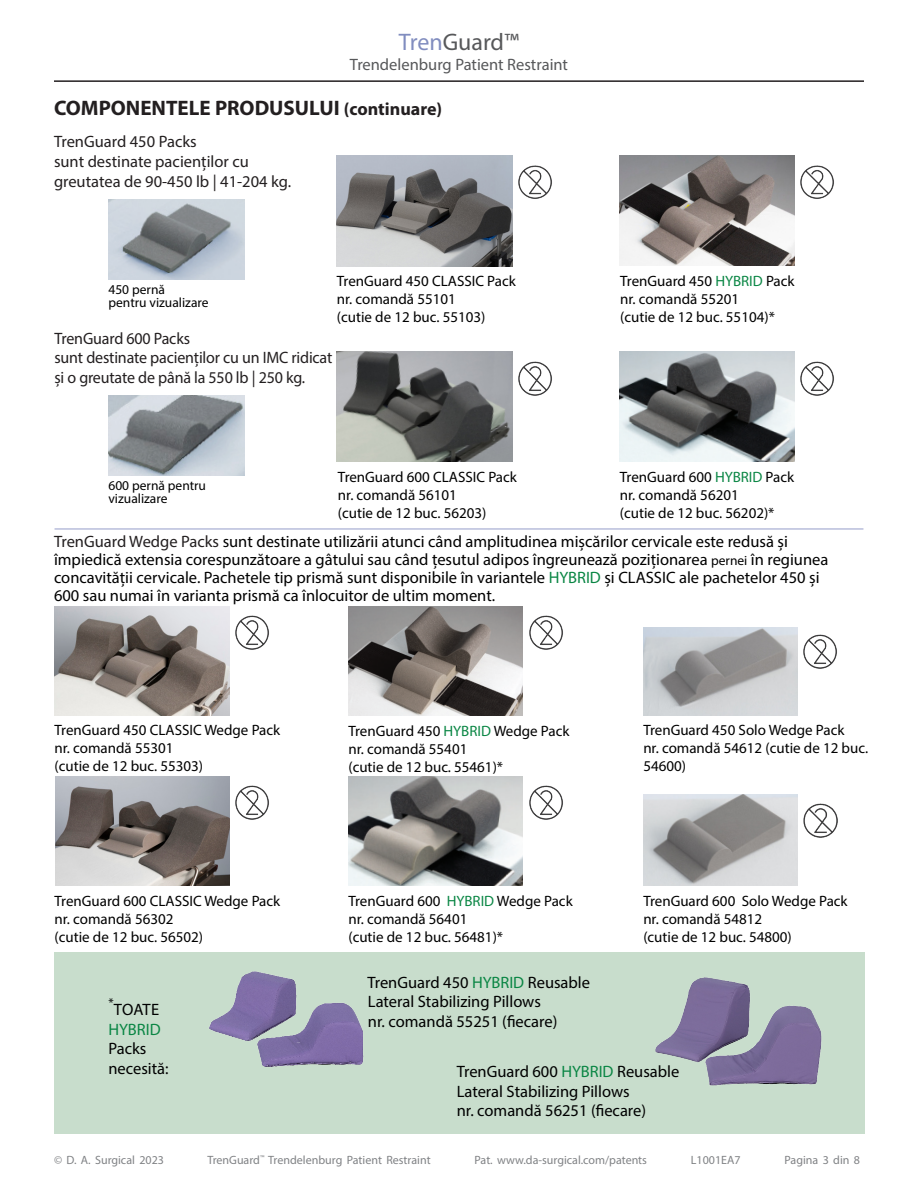
<style>
.page{position:relative;width:918px;height:1188px;background:#fff}
.page>*{position:absolute;margin:0;border:0;box-sizing:border-box;transform-origin:0 0}
.t1{font:24px "Myriad Pro";color:#57585a}
.t2{font:700 21px "Myriad Pro";color:#231f20}
.t3{font:16.5px/19.8px "Myriad Pro";color:#000}
.t4{font:16.5px/19.8px "Myriad Pro";letter-spacing:-.01em;color:#231f20}
.t5{font:16.5px "Myriad Pro";color:#57585a}
.t6{font:15px/18px "Myriad Pro";color:#000}
.t7{font:13.5px/13.5px "Myriad Pro";color:#000}
.t8{font:12.75px "Myriad Pro";color:#000}
.t9{font:12px "Myriad Pro";color:#808285}
.s1{color:#818dbf}
.s2{font-size:18px}
.s3{color:#0a8644}
.s4{color:#231f20}
.s5{font-size:13.5px}
</style>
<div class="page">
<hr style="left:54px;top:80px;width:810px;height:2px;background:#231f20">
<div style="left:54px;top:952px;width:810px;height:182px;background:#c8ddcc"></div>
<img style="left:337px;top:352px;width:175px;height:110px">
<img style="left:337px;top:156px;width:175px;height:111px">
<img style="left:620px;top:156px;width:174px;height:110px">
<img style="left:348px;top:606px;width:175px;height:109px">
<img style="left:620px;top:352px;width:174px;height:110px">
<img style="left:348px;top:776px;width:175px;height:109px">
<img style="left:55px;top:606px;width:174px;height:109px">
<img style="left:55px;top:776px;width:175px;height:109px">
<img style="left:643px;top:627px;width:155px;height:89px">
<img style="left:643px;top:794px;width:154px;height:91px">
<img style="left:108px;top:199px;width:137px;height:80px">
<img style="left:108px;top:396px;width:137px;height:80px">
<hr style="left:55px;top:528px;width:808px;height:2px;background:#b8bddb">
<img style="left:655px;top:977px;width:167px;height:109px">
<img style="left:257px;top:1003px;width:107px;height:64px">
<img style="left:209px;top:971px;width:91px;height:71px">
<img style="left:518px;top:165px;width:34px;height:34px">
<img style="left:800px;top:165px;width:34px;height:34px">
<img style="left:518px;top:361px;width:34px;height:35px">
<img style="left:800px;top:361px;width:34px;height:35px">
<img style="left:235px;top:615px;width:34px;height:35px">
<img style="left:529px;top:615px;width:34px;height:35px">
<img style="left:235px;top:785px;width:34px;height:35px">
<img style="left:529px;top:785px;width:34px;height:35px">
<img style="left:803px;top:634px;width:34px;height:35px">
<img style="left:803px;top:803px;width:35px;height:35px">
<h1 class="t1" style="left:399px;top:28px;width:122px"><span class="s1">Tren</span>Guard™</h1>
<p class="t5" style="left:350px;top:54px;width:220px">Trendelenburg Patient Restraint</p>
<p class="t2" style="left:54px;top:94px;width:390px">COMPONENTELE PRODUSULUI <span class="s2">(continuare)</span></p>
<p class="t4" style="left:54px;top:131px;width:144px">TrenGuard 450 Packs</p>
<p class="t4" style="left:54px;top:151px;width:239px">sunt destinate pacienților cu greutatea de 90-450 lb | 41-204 kg.</p>
<p class="t7" style="left:108px;top:282px;width:58px">450 pernă</p>
<p class="t7" style="left:108px;top:296px;width:102px">pentru vizualizare</p>
<p class="t6" style="left:337px;top:271px;width:181px">TrenGuard 450 CLASSIC Pack</p>
<p class="t6" style="left:337px;top:289px;width:150px">nr. comandă 55101 (cutie de 12 buc. 55103)</p>
<p class="t4" style="left:54px;top:328px;width:137px">TrenGuard 600 Packs</p>
<p class="t4" style="left:54px;top:348px;width:279px">sunt destinate pacienților cu un IMC ridicat și o greutate de până la 550 lb | 250 kg.</p>
<p class="t6" style="left:620px;top:271px;width:176px">TrenGuard 450 <span class="s3">HYBRID</span> Pack</p>
<p class="t6" style="left:620px;top:289px;width:156px">nr. comandă 55201 (cutie de 12 buc. 55104)*</p>
<p class="t6" style="left:620px;top:468px;width:176px">TrenGuard 600 <span class="s3">HYBRID</span> Pack</p>
<p class="t6" style="left:620px;top:486px;width:156px">nr. comandă 56201 (cutie de 12 buc. 56202)*</p>
<p class="t3" style="left:54px;top:532px;width:776px;line-height:18px"><span class="s4">TrenGuard Wedge Packs</span> sunt destinate utilizării atunci când amplitudinea mișcărilor cervicale este redusă și împiedică extensia corespunzătoare a gâtului sau când țesutul adipos îngreunează poziționarea <span class="s5">pernei</span> în regiunea concavității cervicale. Pachetele tip prismă sunt disponibile în variantele <span class="s3">HYBRID</span> și CLASSIC ale pachetelor 450 și 600 sau numai în varianta prismă ca înlocuitor de ultim moment.</p>
<p class="t6" style="left:338px;top:468px;width:181px">TrenGuard 600 CLASSIC Pack</p>
<p class="t6" style="left:338px;top:486px;width:150px">nr. comandă 56101 (cutie de 12 buc. 56203)</p>
<p class="t7" style="left:108px;top:478px;width:99px">600 pernă pentru vizualizare</p>
<p class="t6" style="left:55px;top:721px;width:227px">TrenGuard 450 CLASSIC Wedge Pack</p>
<p class="t6" style="left:55px;top:739px;width:150px">nr. comandă 55301 (cutie de 12 buc. 55303)</p>
<p class="t6" style="left:55px;top:891px;width:227px">TrenGuard 600 CLASSIC Wedge Pack</p>
<p class="t6" style="left:55px;top:909px;width:150px">nr. comandă 56302 (cutie de 12 buc. 56502)</p>
<p class="t8" style="left:108px;top:995px;width:7px">*</p>
<p class="t3" style="left:108px;top:999px;width:62px;text-indent:5px">TOATE<br><span class="s3">HYBRID<br></span>Packs necesită:</p>
<p class="t6" style="left:348px;top:722px;width:223px">TrenGuard 450 <span class="s3">HYBRID</span> Wedge Pack</p>
<p class="t6" style="left:348px;top:740px;width:156px">nr. comandă 55401 (cutie de 12 buc. 55461)*</p>
<p class="t6" style="left:348px;top:892px;width:226px">TrenGuard 600 <span class="s3">HYBRID</span> Wedge Pack</p>
<p class="t6" style="left:348px;top:910px;width:156px">nr. comandă 56401 (cutie de 12 buc. 56481)*</p>
<p class="t3" style="left:367px;top:972px;width:224px">TrenGuard 450 <span class="s3">HYBRID</span> Reusable<br>Lateral Stabilizing Pillows</p>
<p class="t3" style="left:368px;top:1012px;width:191px">nr. comandă 55251 (fiecare)</p>
<p class="t6" style="left:643px;top:721px;width:203px">TrenGuard 450 Solo Wedge Pack</p>
<p class="t6" style="left:643px;top:739px;width:226px">nr. comandă 54612 (cutie de 12 buc.<br>54600)</p>
<p class="t6" style="left:643px;top:891px;width:206px">TrenGuard 600 Solo Wedge Pack</p>
<p class="t6" style="left:643px;top:909px;width:150px">nr. comandă 54812 (cutie de 12 buc. 54800)</p>
<p class="t3" style="left:457px;top:1061px;width:224px">TrenGuard 600 <span class="s3">HYBRID</span> Reusable<br>Lateral Stabilizing Pillows</p>
<p class="t3" style="left:457px;top:1101px;width:191px">nr. comandă 56251 (fiecare)</p>
<p class="t9" style="left:54px;top:1152px;width:112px">© D. A. Surgical 2023</p>
<p class="t9" style="left:207px;top:1152px;width:225px">TrenGuard<sup>™</sup> Trendelenburg Patient Restraint</p>
<p class="t9" style="left:475px;top:1152px;width:174px">Pat. www.da-surgical.com/patents</p>
<p class="t9" style="left:691px;top:1152px;width:51px">L1001EA7</p>
<p class="t9" style="left:785px;top:1152px;width:77px">Pagina 3 din 8</p>
</div>
